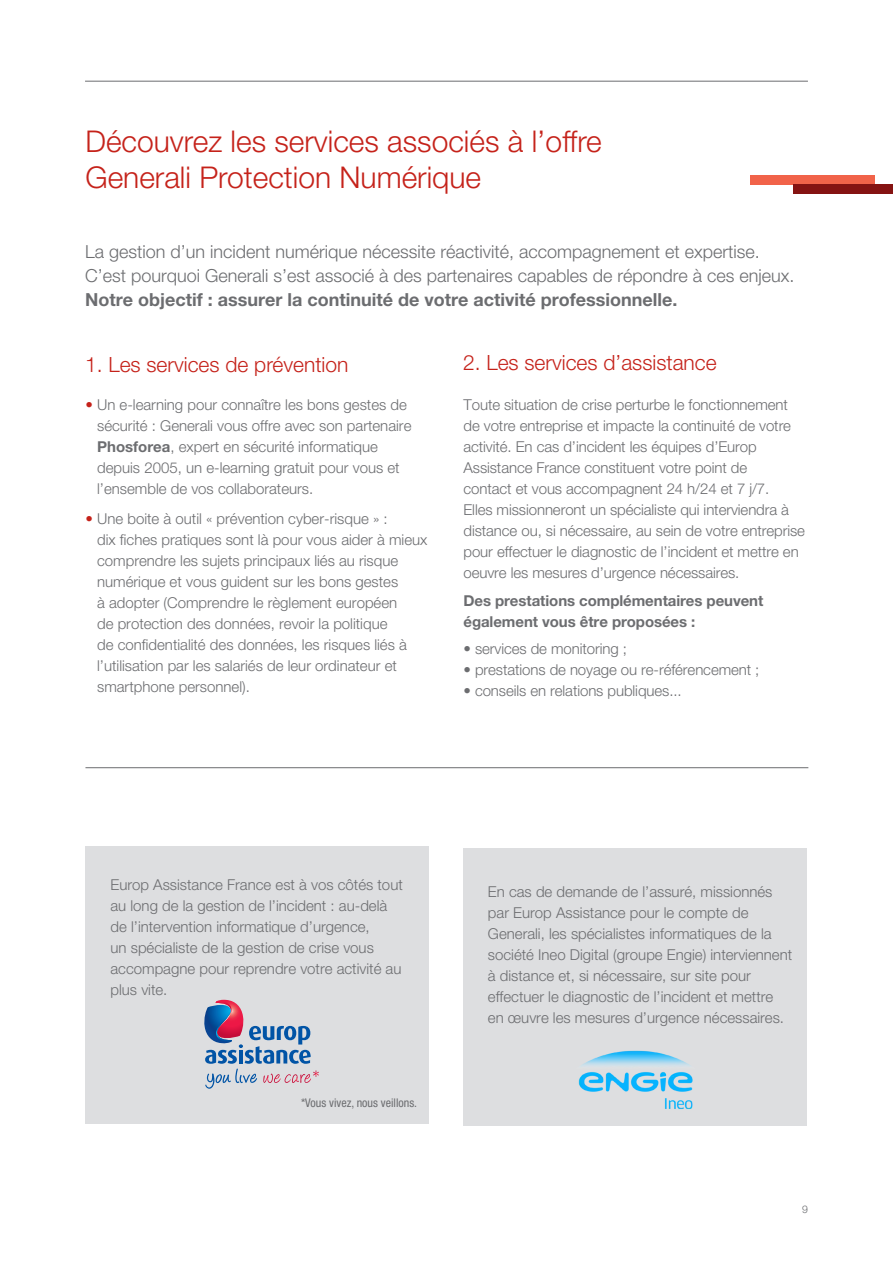
<style>
.page{position:relative;width:893px;height:1263px;background:#fff}
.page>*{position:absolute;margin:0;border:0;box-sizing:border-box;transform-origin:0 0}
.t1{font:300 30px/36px "Helvetica Neue LT Std";color:#c5221a}
.t2{font:300 21px "Helvetica Neue LT Std";color:#c5221a}
.t3{font:300 18px/24px "Helvetica Neue LT Std";color:#6c6d70}
.t4{font:700 18px "Helvetica Neue LT Std";color:#6c6d70}
.t5{font:300 15px/21px "Helvetica Neue LT Std";color:#6c6d70}
.t6{font:700 15px/21px "Helvetica Neue LT Std";letter-spacing:-.005em;color:#6c6d70}
.t7{font:condensed 12px "Helvetica Neue LT Std";color:#6c6d70}
.t8{font:300 10.5px "Helvetica Neue LT Std";color:#6c6d70}
.s1{color:#c5221a}
.s2{font-weight:700}
</style>
<div class="page">
<hr style="left:85px;top:767px;width:723px;height:1px;background:#6c6d70">
<hr style="left:85px;top:81px;width:723px;height:1px;background:#6c6d70">
<div style="left:750px;top:175px;width:125px;height:10px;background:#f16349"></div>
<div style="left:793px;top:185px;width:100px;height:9px;background:#851312"></div>
<div style="left:85px;top:846px;width:344px;height:278px;background:#dddee0"></div>
<div style="left:463px;top:848px;width:344px;height:277px;background:#dddee0"></div>
<svg style="left:204px;top:1000px;width:115px;height:89px"></svg>
<img style="left:537px;top:1050px;width:197px;height:76px">
<h1 class="t1" style="left:85px;top:123px;width:518px">Découvrez les services associés à l’offre<br>Generali Protection Numérique</h1>
<p class="t3" style="left:85px;top:239px;width:711px">La gestion d’un incident numérique nécessite réactivité, accompagnement et expertise.<br>C’est pourquoi Generali s’est associé à des partenaires capables de répondre à ces enjeux.</p>
<p class="t4" style="left:85px;top:288px;width:594px">Notre objectif : assurer la continuité de votre activité professionnelle.</p>
<h2 class="t2" style="left:85px;top:352px;width:265px">1. Les services de prévention</h2>
<p class="t5" style="left:97px;top:394px;width:316px;text-indent:-12px"><span class="s1">•</span> Un e-learning pour connaître les bons gestes de sécurité : Generali vous offre avec son partenaire <span class="s2">Phosforea</span>, expert en sécurité informatique depuis 2005, un e-learning gratuit pour vous et l’ensemble de vos collaborateurs.</p>
<p class="t5" style="left:97px;top:507px;width:332px;text-indent:-12px"><span class="s1">•</span> Une boite à outil « prévention cyber-risque » :<br>dix fiches pratiques sont là pour vous aider à mieux comprendre les sujets principaux liés au risque numérique et vous guident sur les bons gestes<br>à adopter (Comprendre le règlement européen<br>de protection des données, revoir la politique<br>de confidentialité des données, les risques liés à l’utilisation par les salariés de leur ordinateur et smartphone personnel).</p>
<h2 class="t2" style="left:463px;top:350px;width:255px">2. Les services d’assistance</h2>
<p class="t5" style="left:463px;top:394px;width:343px">Toute situation de crise perturbe le fonctionnement de votre entreprise et impacte la continuité de votre activité. En cas d’incident les équipes d’Europ Assistance France constituent votre point de<br>contact et vous accompagnent 24 h/24 et 7 j/7.<br>Elles missionneront un spécialiste qui interviendra à distance ou, si nécessaire, au sein de votre entreprise pour effectuer le diagnostic de l’incident et mettre en oeuvre les mesures d’urgence nécessaires.</p>
<p class="t6" style="left:463px;top:589px;width:301px">Des prestations complémentaires peuvent également vous être proposées :</p>
<p class="t5" style="left:463px;top:638px;width:165px">• services de monitoring ;</p>
<p class="t5" style="left:463px;top:659px;width:297px">• prestations de noyage ou re-référencement ;</p>
<p class="t5" style="left:463px;top:680px;width:220px">• conseils en relations publiques...</p>
<p class="t5" style="left:111px;top:874px;width:294px">Europ Assistance France est à vos côtés tout au long de la gestion de l’incident : au-delà de l’intervention informatique d’urgence,<br>un spécialiste de la gestion de crise vous accompagne pour reprendre votre activité au plus vite.</p>
<p class="t5" style="left:488px;top:881px;width:306px">En cas de demande de l’assuré, missionnés par Europ Assistance pour le compte de Generali, les spécialistes informatiques de la société Ineo Digital (groupe Engie) interviennent à distance et, si nécessaire, sur site pour effectuer le diagnostic de l’incident et mettre en œuvre les mesures d’urgence nécessaires.</p>
<p class="t7" style="left:301px;top:1095px;width:118px">*Vous vivez, nous veillons.</p>
<p class="t8" style="left:802px;top:1203px;width:7px">9</p>
</div>
